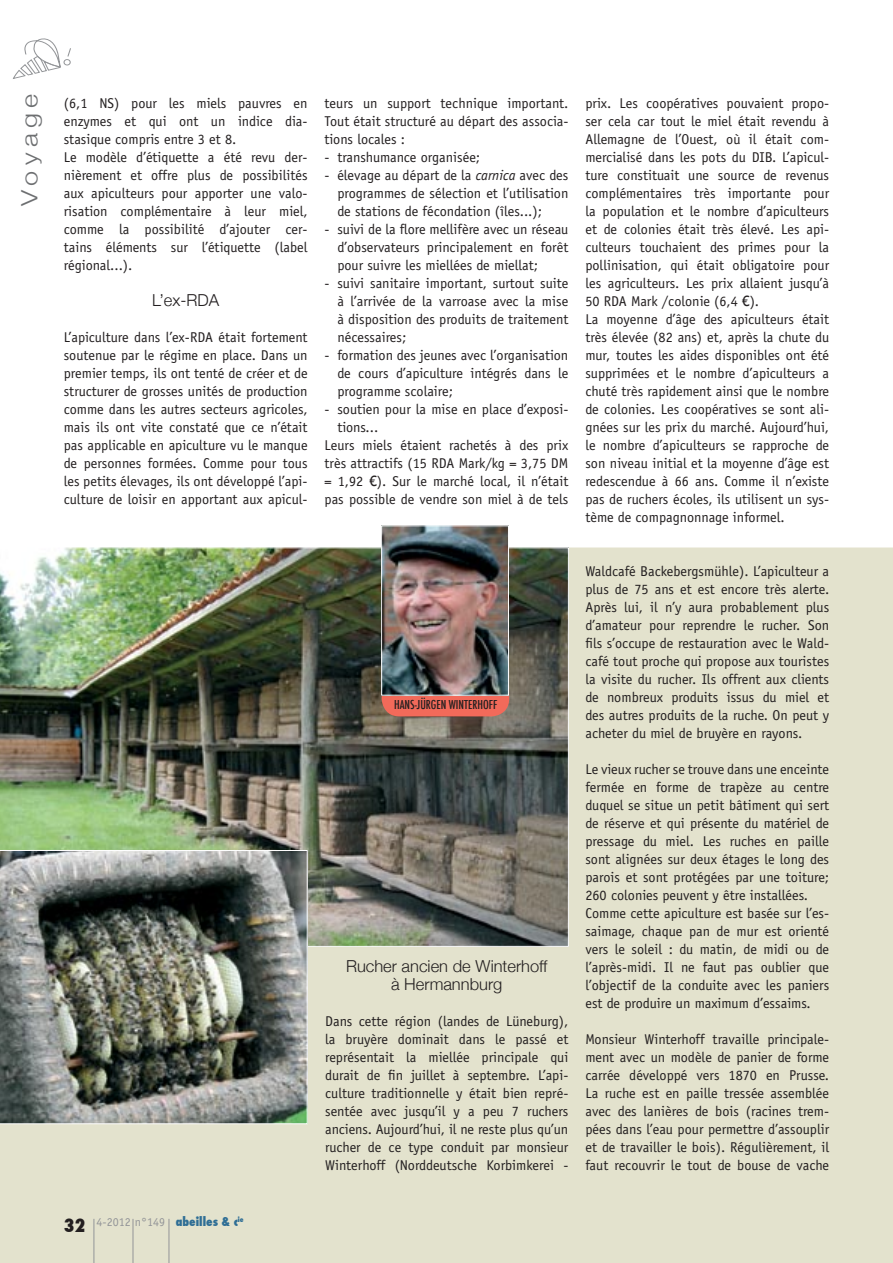
<style>
.page{position:relative;width:893px;height:1263px;background:#fff}
.page>*{position:absolute;margin:0;border:0;box-sizing:border-box;transform-origin:0 0}
.t1{font:300 22.5px "Helvetica Neue";letter-spacing:.2em;color:#6d6f71;scale:1.2 1}
.t2{font:800 condensed 18px "Futura";color:#231f20}
.t3{font:300 16.5px/18px "Helvetica Neue";color:#231f20;text-align:center}
.t4{font:14.25px/18px "Officina Sans";color:#231f20;text-align:justify}
.t5{font:12px "Officina Sans";color:#939598}
.t6{font:500 condensed 12px "Futura";color:#231f20}
.s1{font-style:italic}
.s2{font-family:"Trebuchet MS"}
.s3{font-family:"Futura";font-weight:800;font-stretch:condensed;color:#2f6e95}
</style>
<div class="page">
<div style="left:63px;top:59px;width:8px;height:7px;border:1px solid #939598;border-radius:2px"></div>
<svg style="left:13px;top:38px;width:48px;height:41px"></svg>
<svg style="left:67px;top:48px;width:4px;height:9px"></svg>
<div style="left:0;top:547px;width:893px;height:716px;background:#e3e2cd"></div>
<img style="left:0;top:547px;width:569px;height:400px">
<img style="left:0;top:850px;width:308px;height:274px">
<svg style="left:382px;top:695px;width:127px;height:21px;background:#ea6e5f"></svg>
<img style="left:383px;top:527px;width:124px;height:166px">
<div style="left:381px;top:525px;width:128px;height:170px;border:1px solid #fff"></div>
<hr style="left:133px;top:1219px;width:1px;height:44px;background:#939598">
<hr style="left:169px;top:1219px;width:1px;height:44px;background:#939598">
<hr style="left:94px;top:1219px;width:1px;height:44px;background:#939598">
<p class="t1" style="left:16px;top:206px;width:95px;rotate:-90deg">Voyage</p>
<p class="t4" style="left:64px;top:94px;width:245px;text-align:left">(6,1 NS) pour les miels pauvres en enzymes et qui ont un indice dia&shy;stasique compris entre 3 et 8.<br>Le modèle d’étiquette a été revu der&shy;nièrement et offre plus de possibilités aux apiculteurs pour apporter une valo&shy;risation complémentaire à leur miel, comme la possibilité d’ajouter cer&shy;tains éléments sur l’étiquette (label régional...).</p>
<p class="t3" style="left:152px;top:291px;width:69px">L’ex-RDA</p>
<p class="t4" style="left:64px;top:328px;width:245px">L’apiculture dans l’ex-RDA était fortement soutenue par le régime en place. Dans un premier temps, ils ont tenté de créer et de structurer de grosses unités de production comme dans les autres secteurs agricoles, mais ils ont vite constaté que ce n’était pas applicable en apiculture vu le manque de personnes formées. Comme pour tous les petits élevages, ils ont développé l’api&shy;culture de loisir en apportant aux apicul-</p>
<p class="t4" style="left:325px;top:94px;width:245px">teurs un support technique important.<br>Tout était structuré au départ des associa&shy;tions locales :</p>
<p class="t4" style="left:325px;top:148px;width:157px">- transhumance organisée;</p>
<p class="t4" style="left:337px;top:166px;width:233px;text-indent:-13px">- élevage au départ de la <span class="s1">carnica</span> avec des programmes de sélection et l’utilisation de stations de fécondation (îles...);</p>
<p class="t4" style="left:337px;top:220px;width:233px;text-indent:-13px">- suivi de la flore mellifère avec un réseau d’observateurs principalement en forêt pour suivre les miellées de miellat;</p>
<p class="t4" style="left:337px;top:274px;width:233px;text-indent:-13px">- suivi sanitaire important, surtout suite à l’arrivée de la varroase avec la mise à disposition des produits de traitement nécessaires;</p>
<p class="t4" style="left:337px;top:346px;width:233px;text-indent:-13px">- formation des jeunes avec l’organisation de cours d’apiculture intégrés dans le programme scolaire;</p>
<p class="t4" style="left:337px;top:400px;width:233px;text-indent:-13px">- soutien pour la mise en place d’exposi&shy;tions...</p>
<p class="t4" style="left:325px;top:436px;width:245px">Leurs miels étaient rachetés à des prix très attractifs (15 RDA Mark/kg = 3,75 DM = 1,92 <span class="s2">€</span>). Sur le marché local, il n’était pas possible de vendre son miel à de tels</p>
<p class="t6" style="left:394px;top:697px;width:105px">HANS-JÜRGEN WINTERHOFF</p>
<p class="t2" style="left:64px;top:1213px;width:23px">32</p>
<p class="t5" style="left:97px;top:1215px;width:149px">4-2012 n°149 <span class="s3">abeilles &amp; c</span><sup>ie</sup></p>
<p class="t3" style="left:346px;top:957px;width:203px">Rucher ancien de Winterhoff à Hermannburg</p>
<p class="t4" style="left:325px;top:1012px;width:245px">Dans cette région (landes de Lüneburg), la bruyère dominait dans le passé et représentait la miellée principale qui durait de fin juillet à septembre. L’api&shy;culture traditionnelle y était bien repré&shy;sentée avec jusqu’il y a peu 7 ruchers anciens. Aujourd’hui, il ne reste plus qu’un rucher de ce type conduit par monsieur Winterhoff (Norddeutsche Korbimkerei -</p>
<p class="t4" style="left:585px;top:94px;width:245px">prix. Les coopératives pouvaient propo&shy;ser cela car tout le miel était revendu à Allemagne de l’Ouest, où il était com&shy;mercialisé dans les pots du DIB. L’apicul&shy;ture constituait une source de revenus complémentaires très importante pour la population et le nombre d’apiculteurs et de colonies était très élevé. Les api&shy;culteurs touchaient des primes pour la pollinisation, qui était obligatoire pour les agriculteurs. Les prix allaient jusqu’à 50 RDA Mark /colonie (6,4 <span class="s2">€</span>).</p>
<p class="t4" style="left:585px;top:310px;width:245px">La moyenne d’âge des apiculteurs était très élevée (82 ans) et, après la chute du mur, toutes les aides disponibles ont été supprimées et le nombre d’apiculteurs a chuté très rapidement ainsi que le nombre de colonies. Les coopératives se sont ali&shy;gnées sur les prix du marché. Aujourd’hui, le nombre d’apiculteurs se rapproche de son niveau initial et la moyenne d’âge est redescendue à 66 ans. Comme il n’existe pas de ruchers écoles, ils utilisent un sys&shy;tème de compagnonnage informel.</p>
<p class="t4" style="left:585px;top:562px;width:245px">Waldcafé Backebergsmühle). L’apiculteur a plus de 75 ans et est encore très alerte.<br>Après lui, il n’y aura probablement plus d’amateur pour reprendre le rucher. Son fils s’occupe de restauration avec le Wald&shy;café tout proche qui propose aux touristes la visite du rucher. Ils offrent aux clients de nombreux produits issus du miel et des autres produits de la ruche. On peut y acheter du miel de bruyère en rayons.</p>
<p class="t4" style="left:585px;top:760px;width:245px">Le vieux rucher se trouve dans une enceinte fermée en forme de trapèze au centre duquel se situe un petit bâtiment qui sert de réserve et qui présente du matériel de pressage du miel. Les ruches en paille sont alignées sur deux étages le long des parois et sont protégées par une toiture; 260 colonies peuvent y être installées.</p>
<p class="t4" style="left:585px;top:904px;width:245px">Comme cette apiculture est basée sur l’es&shy;saimage, chaque pan de mur est orienté vers le soleil : du matin, de midi ou de l’après-midi. Il ne faut pas oublier que l’objectif de la conduite avec les paniers est de produire un maximum d’essaims.</p>
<p class="t4" style="left:585px;top:1030px;width:245px">Monsieur Winterhoff travaille principale&shy;ment avec un modèle de panier de forme carrée développé vers 1870 en Prusse.<br>La ruche est en paille tressée assemblée avec des lanières de bois (racines trem&shy;pées dans l’eau pour permettre d’assouplir et de travailler le bois). Régulièrement, il faut recouvrir le tout de bouse de vache</p>
</div>
